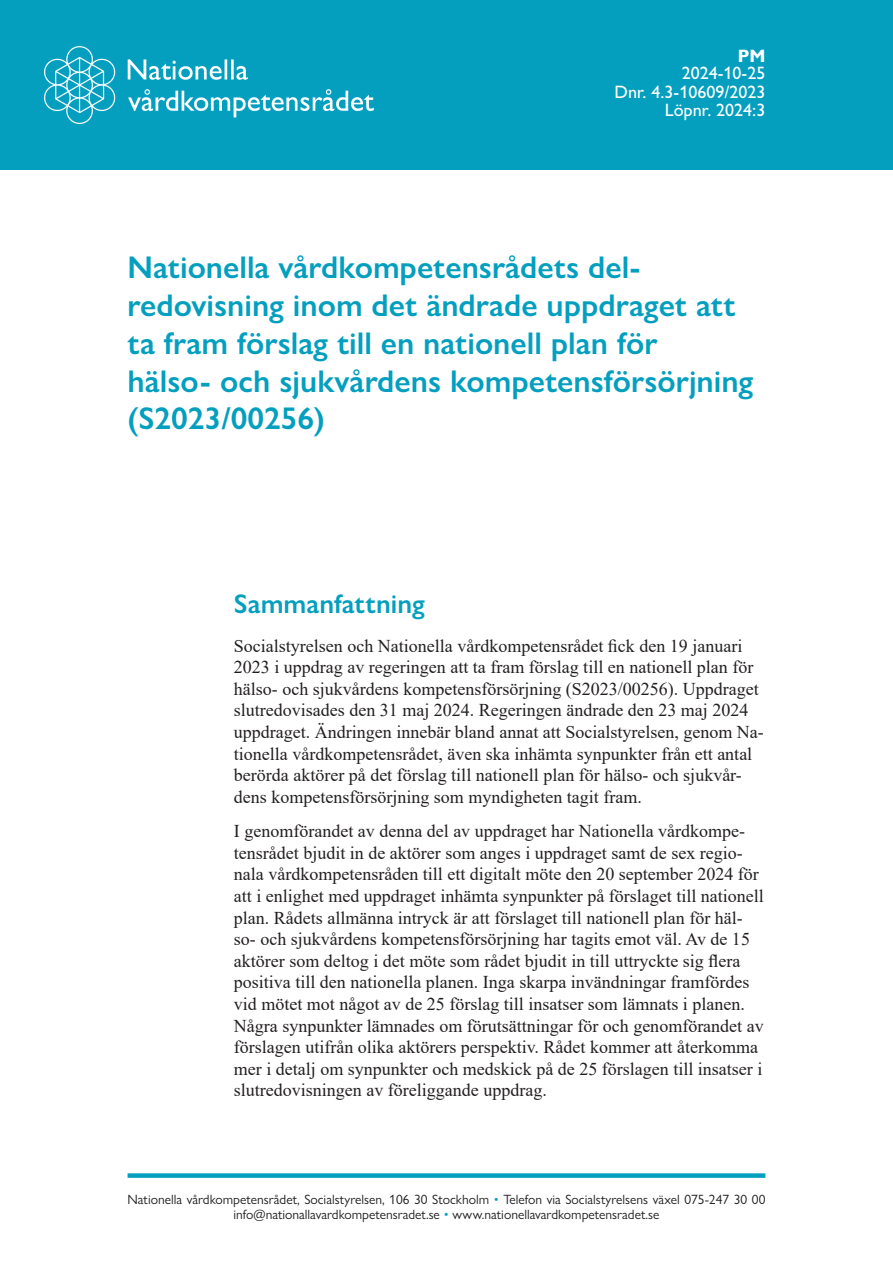
<style>
.page{position:relative;width:893px;height:1263px;background:#fff}
.page>*{position:absolute;margin:0;border:0;box-sizing:border-box;transform-origin:0 0}
.Rubrik_1{font:600 31.5px/37.8px "Gill Sans Nova";color:#049fbf}
.Rubrik_2{font:600 27px "Gill Sans Nova";color:#049fbf}
.Brödtext{font:18px/21.6px "Times New Roman";color:#231f20}
.t1{font:500 18px/18.1px "Gill Sans Nova";color:#fff;text-align:right}
.t2{font:700 18px "Gill Sans Nova";color:#fff}
.t3{font:13.5px/15px "Gill Sans Nova";color:#231f20;text-align:center}
.s1{color:#049fbf}
</style>
<div class="page">
<div style="left:0;top:0;width:893px;height:170px;background:#049fbf"></div>
<img style="left:45px;top:46px;width:328px;height:78px">
<div style="left:128px;top:1173px;width:637px;height:5px;background:#049fbf"></div>
<p class="t2" style="left:738px;top:44px;width:29px">PM</p>
<p class="t1" style="left:615px;top:64px;width:152px">2024-10-25<br>Dnr. 4.3-10609/2023<br>Löpnr. 2024:3</p>
<h1 class="Rubrik_1" style="left:128px;top:248px;width:627px">Nationella vårdkompetensrådets del&shy;redovisning inom det ändrade uppdraget att ta fram förslag till en nationell plan för<br>hälso- och sjukvårdens kompetensförsörjning (S2023/00256)</h1>
<h2 class="Rubrik_2" style="left:234px;top:587px;width:193px">Sammanfattning</h2>
<p class="Brödtext" style="left:234px;top:634px;width:531px">Socialstyrelsen och Nationella vårdkompetensrådet fick den 19 januari 2023 i uppdrag av regeringen att ta fram förslag till en nationell plan för hälso- och sjukvårdens kompetensförsörjning (S2023/00256). Uppdraget slutredovisades den 31 maj 2024. Regeringen ändrade den 23 maj 2024 uppdraget. Ändringen innebär bland annat att Socialstyrelsen, genom Na&shy;tionella vårdkompetensrådet, även ska inhämta synpunkter från ett antal berörda aktörer på det förslag till nationell plan för hälso- och sjukvår&shy;dens kompetensförsörjning som myndigheten tagit fram.</p>
<p class="Brödtext" style="left:234px;top:820px;width:531px">I genomförandet av denna del av uppdraget har Nationella vårdkompe&shy;tensrådet bjudit in de aktörer som anges i uppdraget samt de sex regio&shy;nala vårdkompetensråden till ett digitalt möte den 20 september 2024 för att i enlighet med uppdraget inhämta synpunkter på förslaget till nationell plan. Rådets allmänna intryck är att förslaget till nationell plan för häl&shy;so- och sjukvårdens kompetensförsörjning har tagits emot väl. Av de 15 aktörer som deltog i det möte som rådet bjudit in till uttryckte sig flera positiva till den nationella planen. Inga skarpa invändningar framfördes vid mötet mot något av de 25 förslag till insatser som lämnats i planen.<br>Några synpunkter lämnades om förutsättningar för och genomförandet av förslagen utifrån olika aktörers perspektiv. Rådet kommer att återkomma mer i detalj om synpunkter och medskick på de 25 förslagen till insatser i slutredovisningen av föreliggande uppdrag.</p>
<p class="t3" style="left:128px;top:1191px;width:639px">Nationella vårdkompetensrådet, Socialstyrelsen, 106 30 Stockholm <span class="s1">•</span> Telefon via Socialstyrelsens växel 075-247 30 00 info@nationallavardkompetensradet.se <span class="s1">•</span> www.nationellavardkompetensradet.se</p>
</div>
